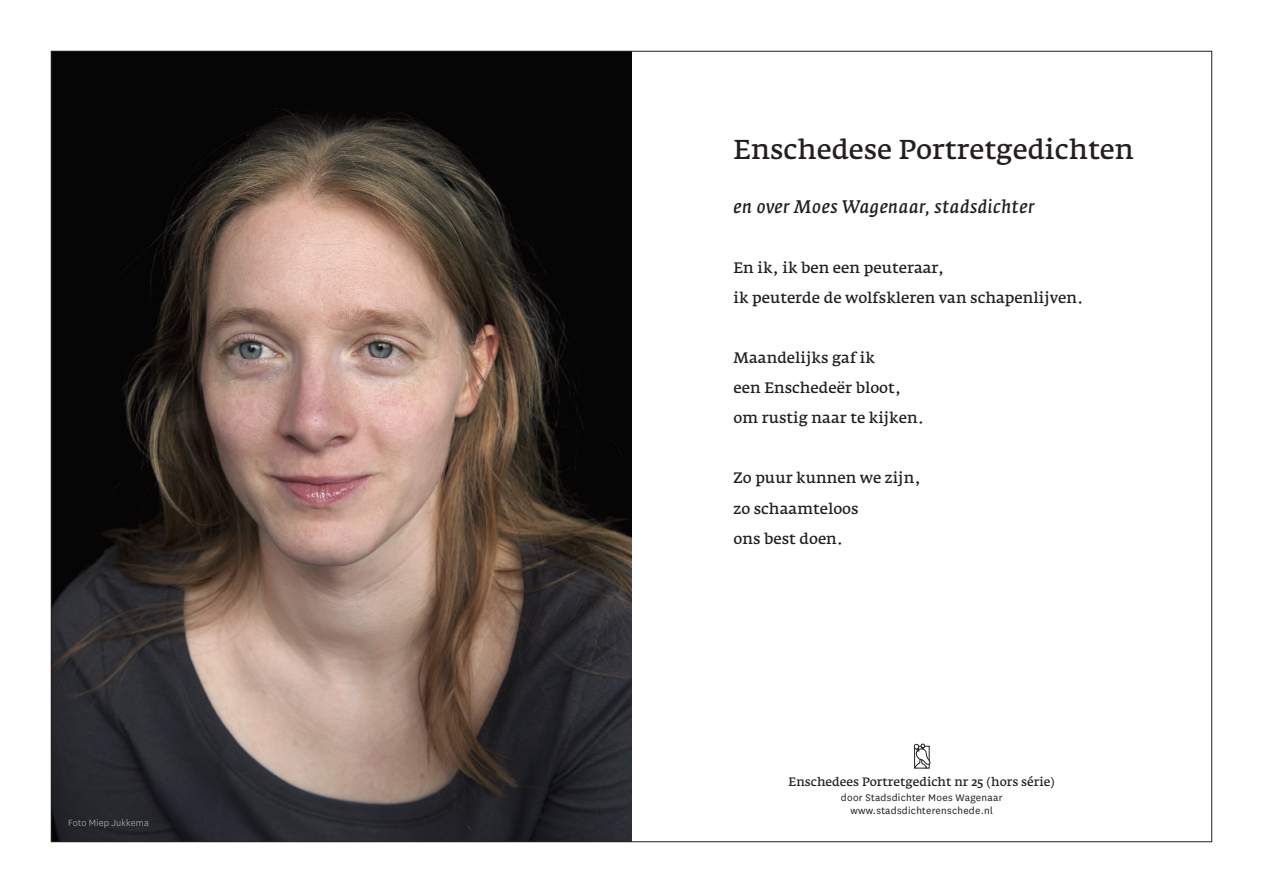
<style>
.page{position:relative;width:1263px;height:893px;background:#fff}
.page>*{position:absolute;margin:0;border:0;box-sizing:border-box;transform-origin:0 0}
.t1{font:27px "Fedra Serif A";color:#231f20}
.t2{font:italic 18px "Fedra Serif A";letter-spacing:.03em;color:#231f20}
.t3{font:15px/30px "Fedra Serif A";color:#231f20}
.t4{font:12px "Fedra Serif A";color:#231f20}
.t5{font:11.25px/13.5px "National";letter-spacing:.025em;color:#231f20;text-align:center}
.t6{font:300 10.5px "National";letter-spacing:.02em;color:#bcbdc0}
</style>
<div class="page">
<img style="left:53px;top:53px;width:578px;height:787px">
<svg style="left:913px;top:744px;width:18px;height:25px"></svg>
<p class="t6" style="left:68px;top:817px;width:82px">Foto Miep Jukkema</p>
<h1 class="t1" style="left:733px;top:134px;width:402px">Enschedese Portretgedichten</h1>
<p class="t2" style="left:733px;top:197px;width:302px">en over Moes Wagenaar, stadsdichter</p>
<p class="t3" style="left:733px;top:253px;width:351px">En ik, ik ben een peuteraar,<br>ik peuterde de wolfskleren van schapenlijven.</p>
<p class="t3" style="left:733px;top:343px;width:192px">Maandelijks gaf ik<br>een Enschedeër bloot, om rustig naar te kijken.</p>
<p class="t3" style="left:733px;top:463px;width:189px">Zo puur kunnen we zijn, zo schaamteloos<br>ons best doen.</p>
<p class="t4" style="left:789px;top:775px;width:268px">Enschedees Portretgedicht nr 25 (hors série)</p>
<p class="t5" style="left:841px;top:790px;width:163px">door Stadsdichter Moes Wagenaar www.stadsdichterenschede.nl</p>
</div>
